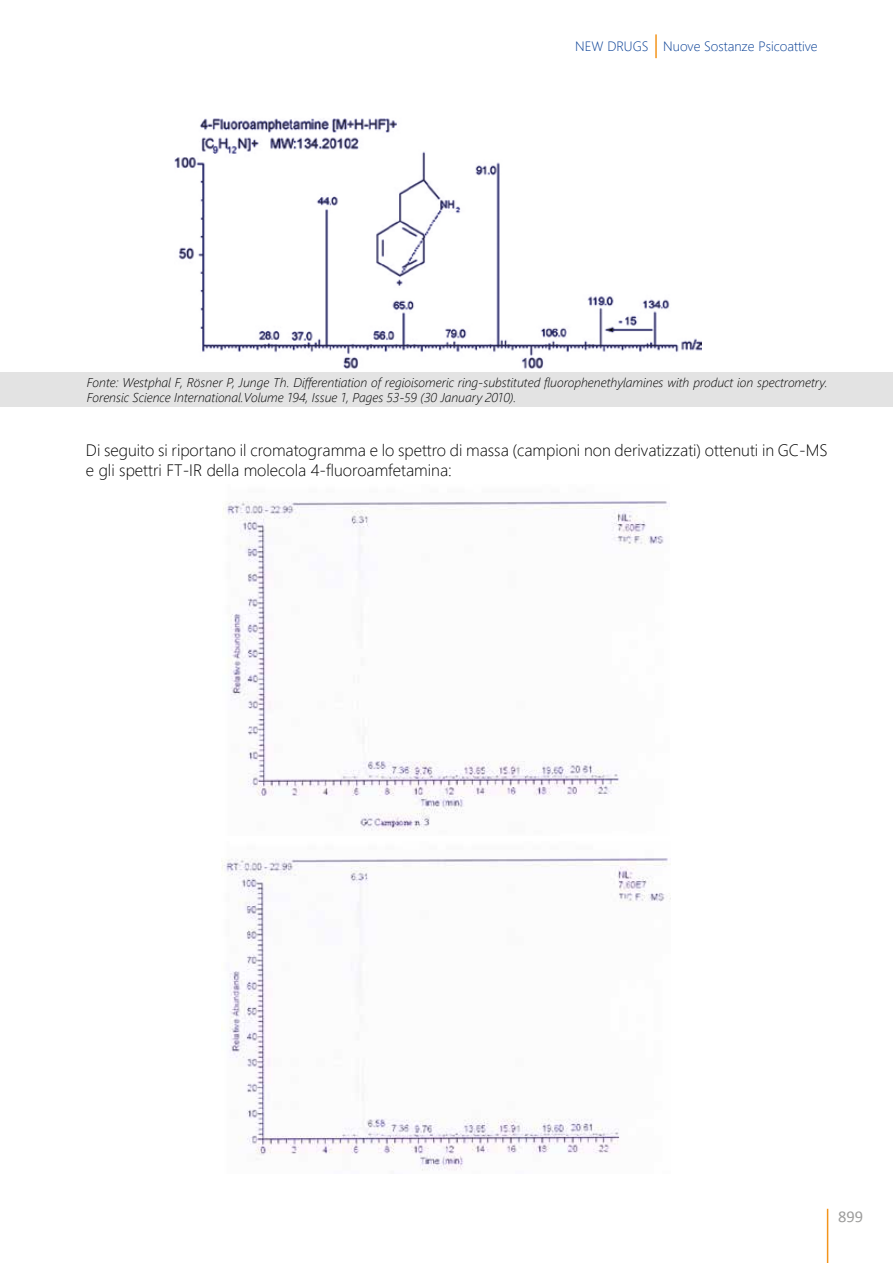
<style>
.page{position:relative;width:893px;height:1263px;background:#fff}
.page>*{position:absolute;margin:0;border:0;box-sizing:border-box;transform-origin:0 0}
.t1{font:300 16.5px/19.8px "Segoe UI";color:#000}
.t2{font:16.5px "Calibri";color:#9d9d9c}
.t3{font:300 13.5px "Segoe UI";color:#083f95}
.t4{font:italic 300 12.75px/15.3px "Segoe UI";color:#000}
</style>
<div class="page">
<hr style="left:827px;top:1209px;width:1px;height:54px;background:#f3941b">
<hr style="left:655px;top:34px;width:2px;height:24px;background:#f3941b">
<div style="left:0;top:372px;width:893px;height:34px;background:#e3e3e3"></div>
<img style="left:174px;top:118px;width:527px;height:251px">
<img style="left:223px;top:501px;width:447px;height:330px">
<img style="left:222px;top:858px;width:448px;height:313px">
<p class="t3" style="left:575px;top:36px;width:244px">NEW DRUGS Nuove Sostanze Psicoattive</p>
<p class="t4" style="left:87px;top:374px;width:742px">Fonte: Westphal F, Rösner P, Junge Th. Differentiation of regioisomeric ring-substituted fluorophenethylamines with product ion spectrometry.<br>Forensic Science International.Volume 194, Issue 1, Pages 53-59 (30 January 2010).</p>
<p class="t1" style="left:86px;top:439px;width:743px">Di seguito si riportano il cromatogramma e lo spettro di massa (campioni non derivatizzati) ottenuti in GC-MS e gli spettri FT-IR della molecola 4-fluoroamfetamina:</p>
<p class="t2" style="left:838px;top:1206px;width:27px">899</p>
</div>
